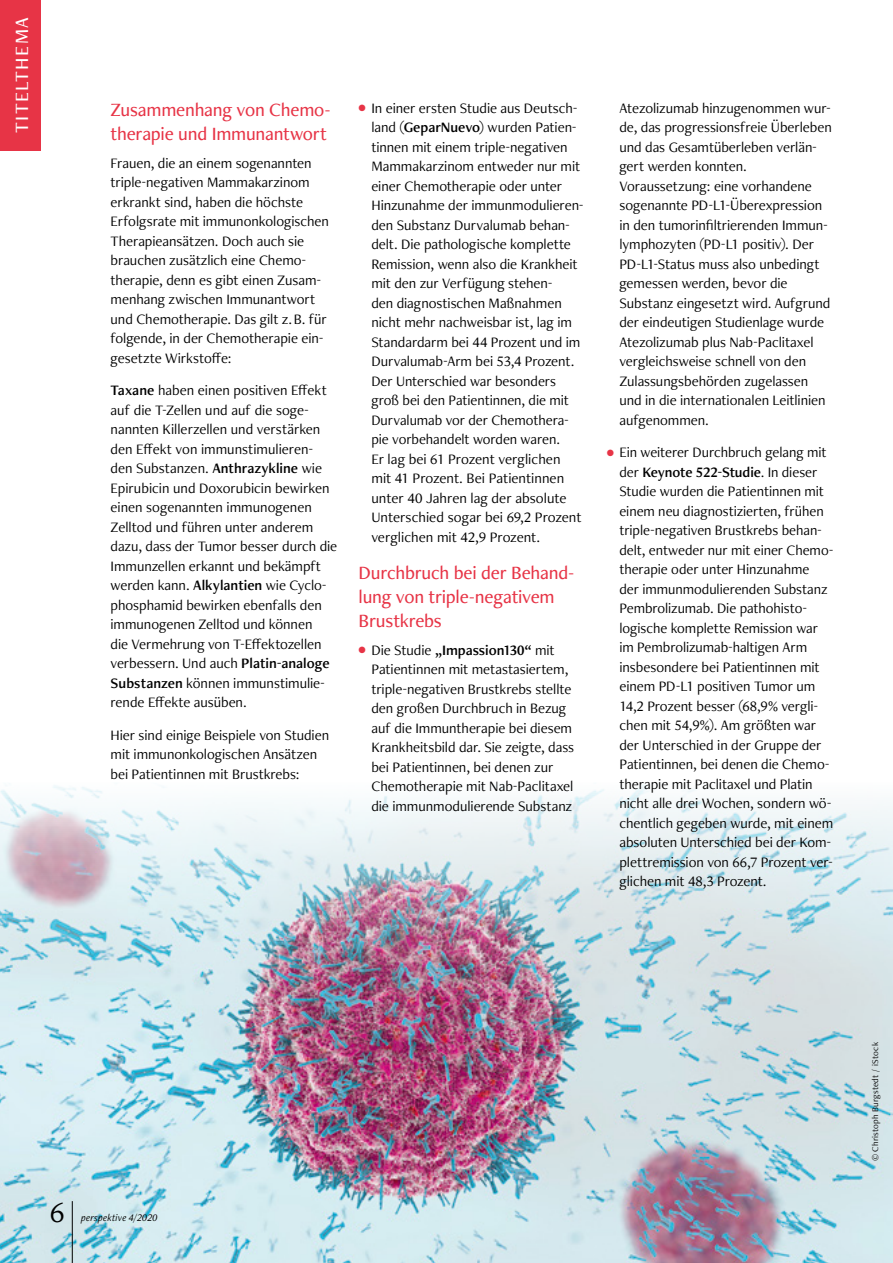
<style>
.page{position:relative;width:893px;height:1263px;background:#fff}
.page>*{position:absolute;margin:0;border:0;box-sizing:border-box;transform-origin:0 0}
.t1{font:30px "Freight Neo Pro";color:#000}
.t2{font:500 19.5px/24px "Freight Neo Pro";letter-spacing:-.015em;color:#e73446}
.t3{font:500 19.5px "Freight Neo Pro";letter-spacing:.075em;color:#fff}
.t4{font:15px/19.5px "Freight Neo Pro";letter-spacing:-.005em;color:#000}
.t5{font:15px "Freight Neo Pro Semi";letter-spacing:-.005em;color:#000}
.t6{font:italic 10.5px "Freight Neo Pro";letter-spacing:.015em;color:#000}
.t7{font:9px "Freight Neo Pro";letter-spacing:.02em;color:#000}
.s1{font-family:"Freight Neo Pro Semi"}
.s2{font-family:"Freight Neo Pro"}
</style>
<div class="page">
<div style="left:0;top:0;width:40px;height:151px;background:#e73446"></div>
<img style="left:0;top:785px;width:893px;height:478px">
<svg style="left:44px;top:1186px;width:57px;height:77px;background:#bfdee5"></svg>
<hr style="left:72px;top:1201px;width:1px;height:62px;background:#000">
<h2 class="t3" style="left:8px;top:133px;width:118px;rotate:-90deg">TITELTHEMA</h2>
<h2 class="t2" style="left:111px;top:97px;width:222px">Zusammenhang von Chemo&shy;therapie und Immunantwort</h2>
<p class="t4" style="left:111px;top:153px;width:220px">Frauen, die an einem sogenannten triple-negativen Mammakarzinom erkrankt sind, haben die höchste Erfolgsrate mit immunonkologischen Therapieansätzen. Doch auch sie brauchen zusätzlich eine Chemo&shy;therapie, denn es gibt einen Zusam&shy;menhang zwischen Immunantwort und Chemotherapie. Das gilt z. B. für folgende, in der Chemotherapie ein&shy;gesetzte Wirkstoffe:</p>
<p class="t4" style="left:111px;top:380px;width:228px"><span class="s1">Taxane</span> haben einen positiven Effekt auf die T-Zellen und auf die soge&shy;nannten Killerzellen und verstärken den Effekt von immunstimulieren&shy;den Substanzen. <span class="s1">Anthrazykline</span> wie Epirubicin und Doxorubicin bewirken einen sogenannten immunogenen Zelltod und führen unter anderem dazu, dass der Tumor besser durch die Immunzellen erkannt und bekämpft werden kann. <span class="s1">Alkylantien</span> wie Cyclo&shy;phosphamid bewirken ebenfalls den immunogenen Zelltod und können<br>die Vermehrung von T-Effektozellen verbessern. Und auch <span class="s1">Platin-analoge Substanzen</span> können immunstimulie&shy;rende Effekte ausüben.</p>
<p class="t4" style="left:111px;top:724px;width:220px">Hier sind einige Beispiele von Studien mit immunonkologischen Ansätzen bei Patientinnen mit Brustkrebs:</p>
<p class="t4" style="left:371px;top:98px;width:214px">In einer ersten Studie aus Deutsch&shy;land (<span class="s1">GeparNuevo</span>) wurden Patien&shy;tinnen mit einem triple-negativen<br>Mammakarzinom entweder nur mit einer Chemotherapie oder unter<br>Hinzunahme der immunmodulieren&shy;den Substanz Durvalumab behan&shy;delt. Die pathologische komplette<br>Remission, wenn also die Krankheit mit den zur Verfügung stehen-<br>den diagnostischen Maßnahmen nicht mehr nachweisbar ist, lag im<br>Standardarm bei 44 Prozent und im<br>Durvalumab-Arm bei 53,4 Prozent.<br>Der Unterschied war besonders groß bei den Patientinnen, die mit<br>Durvalumab vor der Chemothera&shy;pie vorbehandelt worden waren.<br>Er lag bei 61 Prozent verglichen mit 41 Prozent. Bei Patientinnen unter 40 Jahren lag der absolute<br>Unterschied sogar bei 69,2 Prozent verglichen mit 42,9 Prozent.</p>
<h2 class="t2" style="left:359px;top:560px;width:217px">Durchbruch bei der Behand&shy;lung von triple-negativem<br>Brustkrebs</h2>
<p class="t5" style="left:371px;top:639px;width:185px"><span class="s2">Die Studie</span> „Impassion130“ <span class="s2">mit</span></p>
<p class="t4" style="left:371px;top:659px;width:204px">Patientinnen mit metastasiertem, triple-negativen Brustkrebs stellte den großen Durchbruch in Bezug auf die Immuntherapie bei diesem Krankheitsbild dar. Sie zeigte, dass bei Patientinnen, bei denen zur Chemotherapie mit Nab-Paclitaxel die immunmodulierende Substanz</p>
<p class="t4" style="left:619px;top:98px;width:214px">Atezolizumab hinzugenommen wur&shy;de, das progressionsfreie Überleben und das Gesamtüberleben verlän&shy;gert werden konnten.<br>Voraussetzung: eine vorhandene sogenannte PD-L1-Überexpression in den tumorinfiltrierenden Immun&shy;lymphozyten (PD-L1 positiv). Der<br>PD-L1-Status muss also unbedingt gemessen werden, bevor die<br>Substanz eingesetzt wird. Aufgrund der eindeutigen Studienlage wurde<br>Atezolizumab plus Nab-Paclitaxel vergleichsweise schnell von den<br>Zulassungsbehörden zugelassen und in die internationalen Leitlinien aufgenommen.</p>
<p class="t4" style="left:619px;top:442px;width:208px">Ein weiterer Durchbruch gelang mit</p>
<p class="t5" style="left:619px;top:461px;width:199px"><span class="s2">der</span> Keynote 522-Studie<span class="s2">. In dieser</span></p>
<p class="t4" style="left:619px;top:481px;width:215px">Studie wurden die Patientinnen mit einem neu diagnostizierten, frühen triple-negativen Brustkrebs behan&shy;delt, entweder nur mit einer Chemo&shy;therapie oder unter Hinzunahme<br>der immunmodulierenden Substanz Pembrolizumab. Die pathohisto&shy;logische komplette Remission war im Pembrolizumab-haltigen Arm insbesondere bei Patientinnen mit einem PD-L1 positiven Tumor um 14,2 Prozent besser (68,9% vergli&shy;chen mit 54,9%). Am größten war der Unterschied in der Gruppe der Patientinnen, bei denen die Chemo&shy;therapie mit Paclitaxel und Platin nicht alle drei Wochen, sondern wö&shy;chentlich gegeben wurde, mit einem absoluten Unterschied bei der Kom&shy;plettremission von 66,7 Prozent ver&shy;glichen mit 48,3 Prozent.</p>
<h1 class="t1" style="left:50px;top:1192px;width:16px">6</h1>
<p class="t6" style="left:81px;top:1211px;width:78px">perspektive 4/2020</p>
<p class="t7" style="left:869px;top:1161px;width:120px;rotate:-90deg">© Christoph Burgstedt / iStock</p>
</div>
